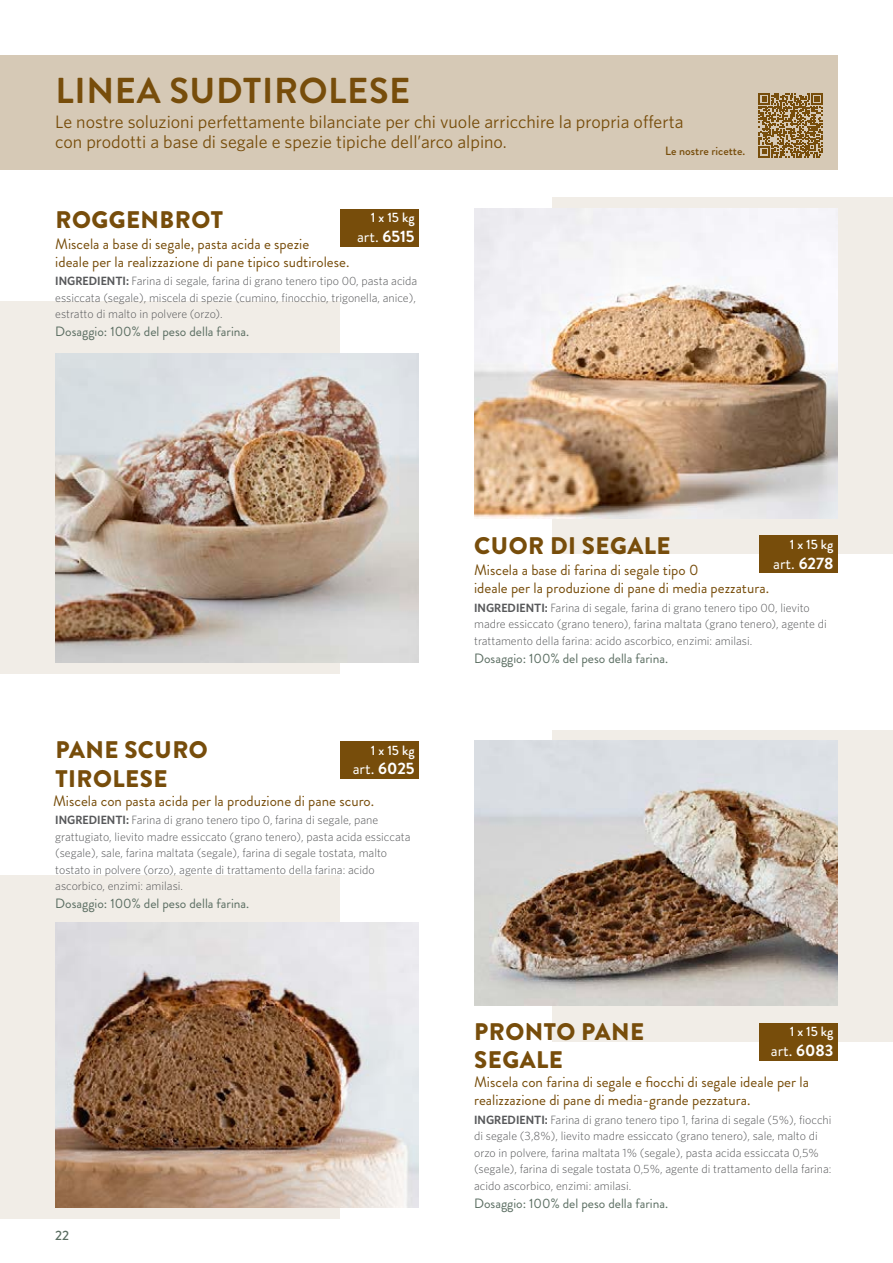
<style>
.page{position:relative;width:893px;height:1263px;background:#fff}
.page>*{position:absolute;margin:0;border:0;box-sizing:border-box;transform-origin:0 0}
.Nomi_prodotti{font:700 36px "Brandon Grotesque";letter-spacing:.02em;color:#774d0b}
.Nomi_prodotti-2{font:900 24px "Brandon Grotesque";letter-spacing:.02em;color:#774d0b}
.Nomi_prodotti_farine{font:18px "Whitney HTF";color:#774d0b}
.t1{font:16.5px "Brandon Grotesque";color:#fff}
.Sottotitolo_prodotti{font:15px/18px "Brandon Grotesque";color:#774d0b}
.Sottotitolo_prodotti-2{font:13.5px "Brandon Grotesque";color:#5a6d61}
.t2{font:500 13.5px "Brandon Grotesque";color:#fff}
.t3{font:500 13.5px "Brandon Grotesque";color:#5a6d61}
.ingedienti_prodotti{font:300 12px/16.5px "Whitney HTF";color:#57585a}
.Nomi_prodotti_farine-2{font:500 12px "Brandon Grotesque";color:#774d0b}
.s1{font-weight:700}
.s2{font-weight:600}
</style>
<div class="page">
<div style="left:553px;top:730px;width:340px;height:311px;background:#f1ede7"></div>
<div style="left:0;top:875px;width:340px;height:344px;background:#f1ede7"></div>
<div style="left:0;top:55px;width:838px;height:115px;background:#d6c9b6"></div>
<div style="left:553px;top:198px;width:340px;height:356px;background:#f1ede7"></div>
<div style="left:0;top:301px;width:340px;height:373px;background:#f1ede7"></div>
<hr style="left:892px;top:631px;width:1px;height:115px;background:#5a6d61">
<hr style="left:892px;top:895px;width:1px;height:324px;background:#5a6d61">
<hr style="left:892px;top:340px;width:1px;height:273px;background:#774d0b">
<hr style="left:892px;top:55px;width:1px;height:115px;background:#774d0b">
<img style="left:474px;top:741px;width:364px;height:265px">
<img style="left:55px;top:923px;width:364px;height:285px">
<img style="left:474px;top:209px;width:364px;height:309px">
<img style="left:55px;top:353px;width:364px;height:310px">
<div style="left:759px;top:1023px;width:79px;height:37px;background:#774d0b"></div>
<div style="left:341px;top:741px;width:78px;height:38px;background:#774d0b"></div>
<div style="left:759px;top:535px;width:79px;height:38px;background:#774d0b"></div>
<div style="left:341px;top:209px;width:78px;height:38px;background:#774d0b"></div>
<svg style="left:759px;top:94px;width:63px;height:63px"></svg>
<p class="Nomi_prodotti" style="left:56px;top:65px;width:356px">LINEA SUDTIROLESE</p>
<p class="Nomi_prodotti_farine" style="left:55px;top:111px;width:630px">Le nostre soluzioni perfettamente bilanciate per chi vuole arricchire la propria offerta</p>
<p class="Nomi_prodotti_farine" style="left:55px;top:131px;width:453px">con prodotti a base di segale e spezie tipiche dell’arco alpino.</p>
<p class="Nomi_prodotti_farine-2" style="left:665px;top:143px;width:82px">Le nostre ricette.</p>
<p class="Nomi_prodotti-2" style="left:55px;top:202px;width:169px">ROGGENBROT</p>
<p class="Sottotitolo_prodotti" style="left:55px;top:235px;width:255px">Miscela a base di segale, pasta acida e spezie</p>
<p class="Sottotitolo_prodotti" style="left:55px;top:253px;width:296px">ideale per la realizzazione di pane tipico sudtirolese.</p>
<p class="t2" style="left:371px;top:208px;width:45px">1 x 15 kg</p>
<p class="t1" style="left:357px;top:225px;width:59px">art. <span class="s1">6515</span></p>
<p class="ingedienti_prodotti" style="left:55px;top:272px;width:364px;text-align:justify"><span class="s2">INGREDIENTI:</span> Farina di segale, farina di grano tenero tipo 00, pasta acida essiccata (segale), miscela di spezie (cumino, finocchio, trigonella, anice), estratto di malto in polvere (orzo).</p>
<p class="Sottotitolo_prodotti-2" style="left:55px;top:322px;width:196px">Dosaggio: 100% del peso della farina.</p>
<p class="Nomi_prodotti-2" style="left:55px;top:733px;width:154px">PANE SCURO</p>
<p class="Nomi_prodotti-2" style="left:55px;top:761px;width:114px">TIROLESE</p>
<p class="t2" style="left:371px;top:741px;width:45px">1 x 15 kg</p>
<p class="t1" style="left:353px;top:757px;width:63px">art. <span class="s1">6025</span></p>
<p class="Sottotitolo_prodotti" style="left:53px;top:792px;width:323px">Miscela con pasta acida per la produzione di pane scuro.</p>
<p class="ingedienti_prodotti" style="left:55px;top:811px;width:357px"><span class="s2">INGREDIENTI:</span> Farina di grano tenero tipo 0, farina di segale, pane grattugiato, lievito madre essiccato (grano tenero), pasta acida essiccata (segale), sale, farina maltata (segale), farina di segale tostata, malto tostato in polvere (orzo), agente di trattamento della farina: acido ascorbico, enzimi: amilasi.</p>
<p class="Sottotitolo_prodotti-2" style="left:55px;top:894px;width:196px">Dosaggio: 100% del peso della farina.</p>
<p class="t3" style="left:55px;top:1226px;width:15px">22</p>
<p class="Nomi_prodotti-2" style="left:474px;top:529px;width:198px">CUOR DI SEGALE</p>
<p class="t2" style="left:790px;top:535px;width:45px">1 x 15 kg</p>
<p class="t1" style="left:773px;top:552px;width:62px">art. <span class="s1">6278</span></p>
<p class="Sottotitolo_prodotti" style="left:474px;top:561px;width:226px">Miscela a base di farina di segale tipo 0</p>
<p class="Sottotitolo_prodotti" style="left:474px;top:579px;width:296px">ideale per la produzione di pane di media pezzatura.</p>
<p class="ingedienti_prodotti" style="left:474px;top:599px;width:354px"><span class="s2">INGREDIENTI:</span> Farina di segale, farina di grano tenero tipo 00, lievito madre essiccato (grano tenero), farina maltata (grano tenero), agente di trattamento della farina: acido ascorbico, enzimi: amilasi.</p>
<p class="Sottotitolo_prodotti-2" style="left:474px;top:649px;width:196px">Dosaggio: 100% del peso della farina.</p>
<p class="Nomi_prodotti-2" style="left:474px;top:1014px;width:172px">PRONTO PANE</p>
<p class="Nomi_prodotti-2" style="left:474px;top:1043px;width:90px">SEGALE</p>
<p class="t2" style="left:790px;top:1022px;width:45px">1 x 15 kg</p>
<p class="t1" style="left:771px;top:1039px;width:64px">art. <span class="s1">6083</span></p>
<p class="Sottotitolo_prodotti" style="left:474px;top:1073px;width:336px">Miscela con farina di segale e fiocchi di segale ideale per la realizzazione di pane di media-grande pezzatura.</p>
<p class="ingedienti_prodotti" style="left:474px;top:1111px;width:359px"><span class="s2">INGREDIENTI:</span> Farina di grano tenero tipo 1, farina di segale (5%), fiocchi di segale (3,8%), lievito madre essiccato (grano tenero), sale, malto di orzo in polvere, farina maltata 1% (segale), pasta acida essiccata 0,5% (segale), farina di segale tostata 0,5%, agente di trattamento della farina: acido ascorbico, enzimi: amilasi.</p>
<p class="Sottotitolo_prodotti-2" style="left:474px;top:1194px;width:196px">Dosaggio: 100% del peso della farina.</p>
</div>
